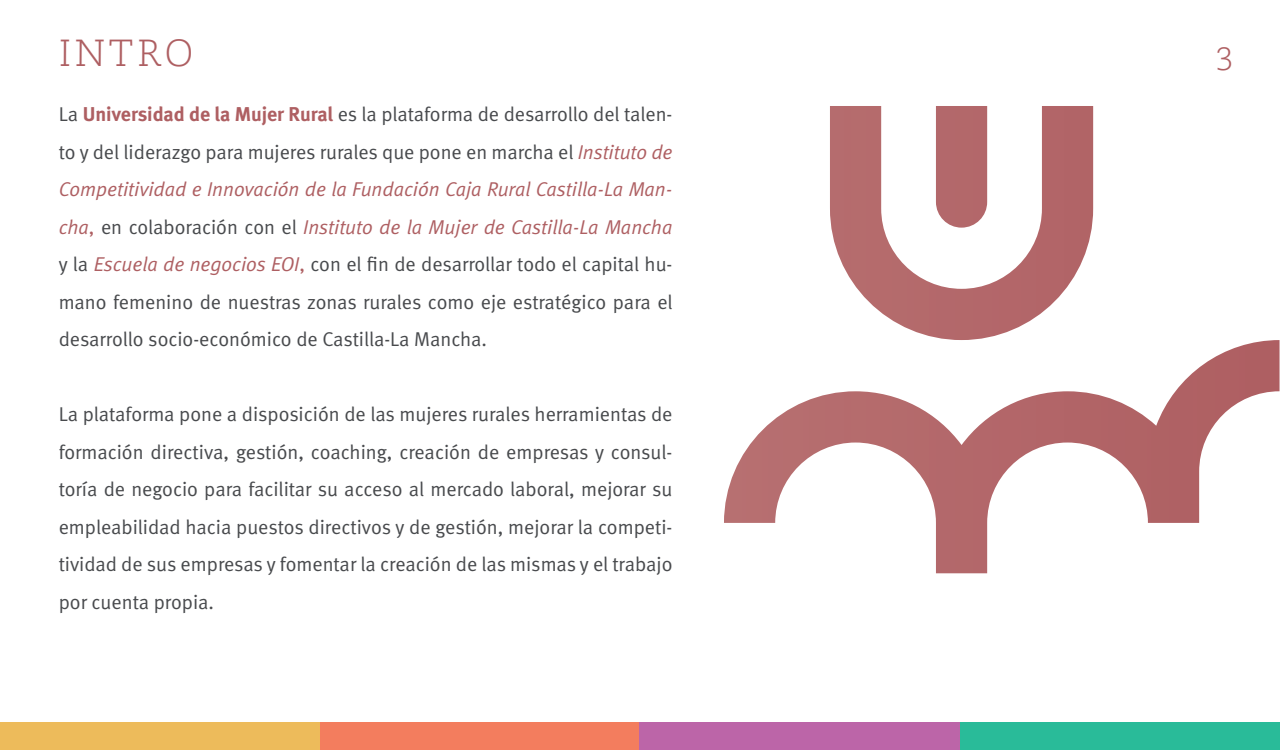
<style>
.page{position:relative;width:1280px;height:750px;background:#fff}
.page>*{position:absolute;margin:0;border:0;box-sizing:border-box;transform-origin:0 0}
.t1{font:300 37.5px "Caecilia LT Std";letter-spacing:.1em;color:#ae5f62}
.t2{font:300 32.62px "Caecilia LT Std";color:#ae5f62}
.t3{font:20px/37.5px "Meta Normal LF";color:#484a4d;text-align:justify}
.s1{font-family:"Meta Bold LF";color:#ae5f62}
.s2{font-style:italic;color:#ae5f62}
.s3{color:#ae5f62}
</style>
<div class="page">
<div style="left:320px;top:723px;width:321px;height:27px;background:#f37d5e"></div>
<div style="left:0;top:723px;width:320px;height:27px;background:#edbb5b"></div>
<div style="left:960px;top:723px;width:320px;height:27px;background:#29bb99"></div>
<div style="left:639px;top:723px;width:321px;height:27px;background:#bc65a8"></div>
<svg style="left:724px;top:106px;width:556px;height:467px"></svg>
<h1 class="t1" style="left:59px;top:32px;width:136px">INTRO</h1>
<h2 class="t2" style="left:1216px;top:40px;width:20px">3</h2>
<p class="t3" style="left:59px;top:95px;width:616px">La <span class="s1">Universidad de la Mujer Rural</span> es la plataforma de desarrollo del talen&shy;to y del liderazgo para mujeres rurales que pone en marcha el <span class="s2">Instituto de Competitividad e Innovación de la Fundación Caja Rural Castilla-La Man&shy;cha</span><span class="s3">,</span> en colaboración con el <span class="s2">Instituto de la Mujer de Castilla-La Mancha </span>y la <span class="s2">Escuela de negocios EOI</span><span class="s3">,</span> con el fin de desarrollar todo el capital hu&shy;mano femenino de nuestras zonas rurales como eje estratégico para el desarrollo socio-económico de Castilla-La Mancha.</p>
<p class="t3" style="left:59px;top:395px;width:615px">La plataforma pone a disposición de las mujeres rurales herramientas de formación directiva, gestión, coaching, creación de empresas y consul&shy;toría de negocio para facilitar su acceso al mercado laboral, mejorar su empleabilidad hacia puestos directivos y de gestión, mejorar la competi&shy;tividad de sus empresas y fomentar la creación de las mismas y el trabajo por cuenta propia.</p>
</div>
